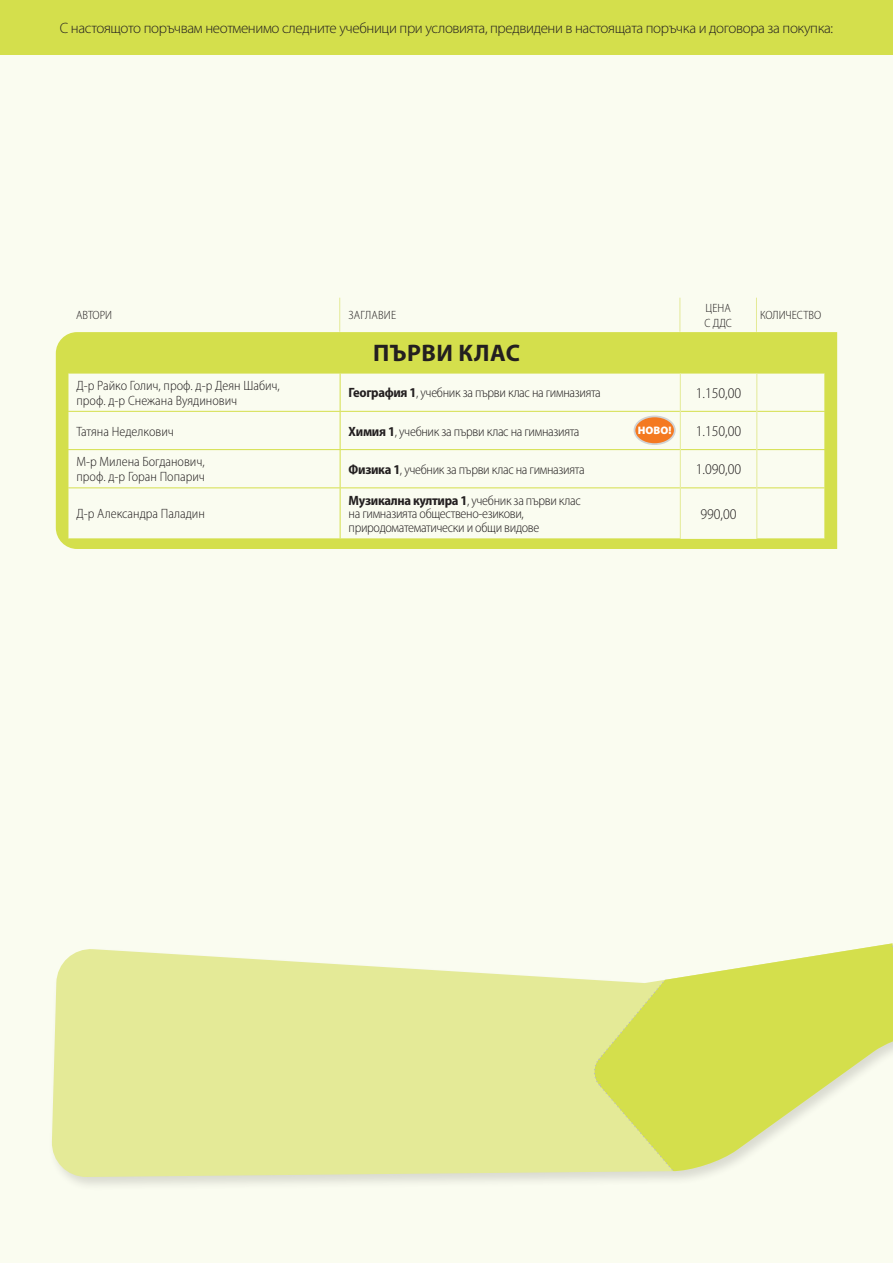
<style>
.page{position:relative;width:893px;height:1263px;background:#fafcf0}
.page>*{position:absolute;margin:0;border:0;box-sizing:border-box;transform-origin:0 0}
.t1{font:700 24px "Myriad Pro";letter-spacing:.02em;color:#231f20}
.t2{font:300 15px "Myriad Pro";letter-spacing:-.025em;color:#231f20}
.t3{font:300 semi-condensed 15px "Myriad Pro";color:#231f20}
.t4{font:300 semi-condensed 13.5px/13.5px "Myriad Pro";letter-spacing:-.025em;color:#231f20}
.t5{font:300 semi-condensed 13.5px/15px "Myriad Pro";color:#231f20}
.t6{font:300 semi-condensed 12px/15px "Myriad Pro";color:#231f20}
.t7{font:300 semi-condensed 12px "Myriad Pro";letter-spacing:.02em;color:#231f20}
.t8{font:900 10.95px "Myriad Pro";color:#fff}
.s1{font-weight:700}
</style>
<div class="page">
<div style="left:0;top:0;width:893px;height:54px;background:#d4df4c"></div>
<div style="left:56px;top:332px;width:781px;height:217px;background:#d4df4c"></div>
<svg style="left:69px;top:374px;width:755px;height:165px"></svg>
<div style="left:680px;top:373px;width:77px;height:38px;background:#fafcf0"></div>
<hr style="left:68px;top:373px;width:1px;height:38px;background:#d4df4c">
<hr style="left:68px;top:412px;width:1px;height:37px;background:#d4df4c">
<hr style="left:68px;top:450px;width:1px;height:37px;background:#d4df4c">
<hr style="left:68px;top:373px;width:272px;height:1px;background:#d4df4c">
<hr style="left:68px;top:411px;width:272px;height:1px;background:#d4df4c">
<hr style="left:340px;top:373px;width:1px;height:38px;background:#d4df4c">
<hr style="left:340px;top:412px;width:1px;height:37px;background:#d4df4c">
<hr style="left:340px;top:450px;width:1px;height:37px;background:#d4df4c">
<hr style="left:340px;top:373px;width:340px;height:1px;background:#d4df4c">
<hr style="left:340px;top:411px;width:340px;height:1px;background:#d4df4c">
<hr style="left:757px;top:373px;width:68px;height:1px;background:#d4df4c">
<hr style="left:824px;top:373px;width:1px;height:38px;background:#d4df4c">
<hr style="left:824px;top:412px;width:1px;height:37px;background:#d4df4c">
<hr style="left:824px;top:450px;width:1px;height:37px;background:#d4df4c">
<hr style="left:68px;top:488px;width:1px;height:50px;background:#d4df4c">
<hr style="left:68px;top:449px;width:272px;height:1px;background:#d4df4c">
<hr style="left:68px;top:487px;width:272px;height:1px;background:#d4df4c">
<hr style="left:68px;top:538px;width:272px;height:1px;background:#d4df4c">
<hr style="left:340px;top:488px;width:1px;height:50px;background:#d4df4c">
<hr style="left:340px;top:449px;width:340px;height:1px;background:#d4df4c">
<hr style="left:340px;top:487px;width:340px;height:1px;background:#d4df4c">
<hr style="left:340px;top:538px;width:341px;height:1px;background:#d4df4c">
<hr style="left:681px;top:411px;width:75px;height:1px;background:#d4df4c">
<hr style="left:757px;top:411px;width:68px;height:1px;background:#d4df4c">
<hr style="left:681px;top:449px;width:75px;height:1px;background:#d4df4c">
<hr style="left:757px;top:449px;width:68px;height:1px;background:#d4df4c">
<hr style="left:681px;top:487px;width:75px;height:1px;background:#d4df4c">
<hr style="left:757px;top:487px;width:68px;height:1px;background:#d4df4c">
<hr style="left:824px;top:488px;width:1px;height:50px;background:#d4df4c">
<hr style="left:756px;top:538px;width:69px;height:1px;background:#d4df4c">
<hr style="left:680px;top:373px;width:77px;height:1px;background:#d4df4c">
<hr style="left:680px;top:373px;width:1px;height:38px;background:#e4ea97">
<hr style="left:680px;top:488px;width:1px;height:50px;background:#e4ea97">
<hr style="left:756px;top:373px;width:1px;height:38px;background:#e4ea97">
<hr style="left:680px;top:411px;width:1px;height:39px;background:#e4ea97">
<hr style="left:756px;top:411px;width:1px;height:39px;background:#e4ea97">
<hr style="left:680px;top:450px;width:1px;height:38px;background:#e4ea97">
<hr style="left:756px;top:450px;width:1px;height:38px;background:#e4ea97">
<hr style="left:756px;top:488px;width:1px;height:50px;background:#e4ea97">
<div style="left:634px;top:416px;width:41px;height:28px;background:#f47921;border-radius:50%"></div>
<div style="left:634px;top:415px;width:42px;height:30px;border:2px solid #d1d2d4;border-radius:50%"></div>
<hr style="left:339px;top:298px;width:1px;height:34px;background:#e4ea97">
<hr style="left:680px;top:298px;width:1px;height:34px;background:#e4ea97">
<hr style="left:756px;top:298px;width:1px;height:34px;background:#e4ea97">
<div style="left:48px;top:938px;width:845px;height:254px;background:#231f20;opacity:.15"></div>
<svg style="left:51px;top:940px;width:842px;height:237px;background:#e6eba1"></svg>
<svg style="left:847px;top:943px;width:12px;height:234px"></svg>
<svg style="left:859px;top:943px;width:34px;height:234px"></svg>
<svg style="left:593px;top:943px;width:254px;height:234px"></svg>
<p class="t2" style="left:60px;top:19px;width:775px">С настоящото поръчвам неотменимо следните учебници при условията, предвидени в настоящата поръчка и договора за покупка:</p>
<p class="t6" style="left:76px;top:308px;width:38px">АВТОРИ</p>
<p class="t7" style="left:348px;top:309px;width:49px">ЗАГЛАВИЕ</p>
<p class="t6" style="left:704px;top:300px;width:29px">ЦЕНА<br>С ДДС</p>
<p class="t6" style="left:760px;top:308px;width:63px">КОЛИЧЕСТВО</p>
<h1 class="t1" style="left:373px;top:338px;width:148px">ПЪРВИ КЛАС</h1>
<p class="t5" style="left:76px;top:378px;width:205px">Д-р Райко Голич, проф. д-р Деян Шабич, проф. д-р Снежана Вуядинович</p>
<p class="t4" style="left:349px;top:386px;width:254px"><span class="s1">География 1</span>, учебник за първи клас на гимназията</p>
<p class="t3" style="left:696px;top:385px;width:47px">1.150,00</p>
<p class="t5" style="left:76px;top:424px;width:99px">Татяна Неделкович</p>
<p class="t4" style="left:349px;top:425px;width:232px"><span class="s1">Химия 1</span>, учебник за първи клас на гимназията</p>
<p class="t3" style="left:696px;top:423px;width:47px">1.150,00</p>
<p class="t5" style="left:76px;top:455px;width:130px">М-р Милена Богданович, проф. д-р Горан Попарич</p>
<p class="t4" style="left:349px;top:463px;width:238px"><span class="s1">Физика 1</span>, учебник за първи клас на гимназията</p>
<p class="t3" style="left:696px;top:461px;width:47px">1.090,00</p>
<p class="t5" style="left:76px;top:507px;width:130px">Д-р Александра Паладин</p>
<p class="t8" style="left:638px;top:424px;width:35px">НОВО!</p>
<p class="t4" style="left:349px;top:494px;width:234px"><span class="s1">Музикална култира 1</span>, учебник за първи клас на гимназията обществено-езикови, природоматематически и общи видове</p>
<p class="t3" style="left:700px;top:506px;width:38px">990,00</p>
</div>
